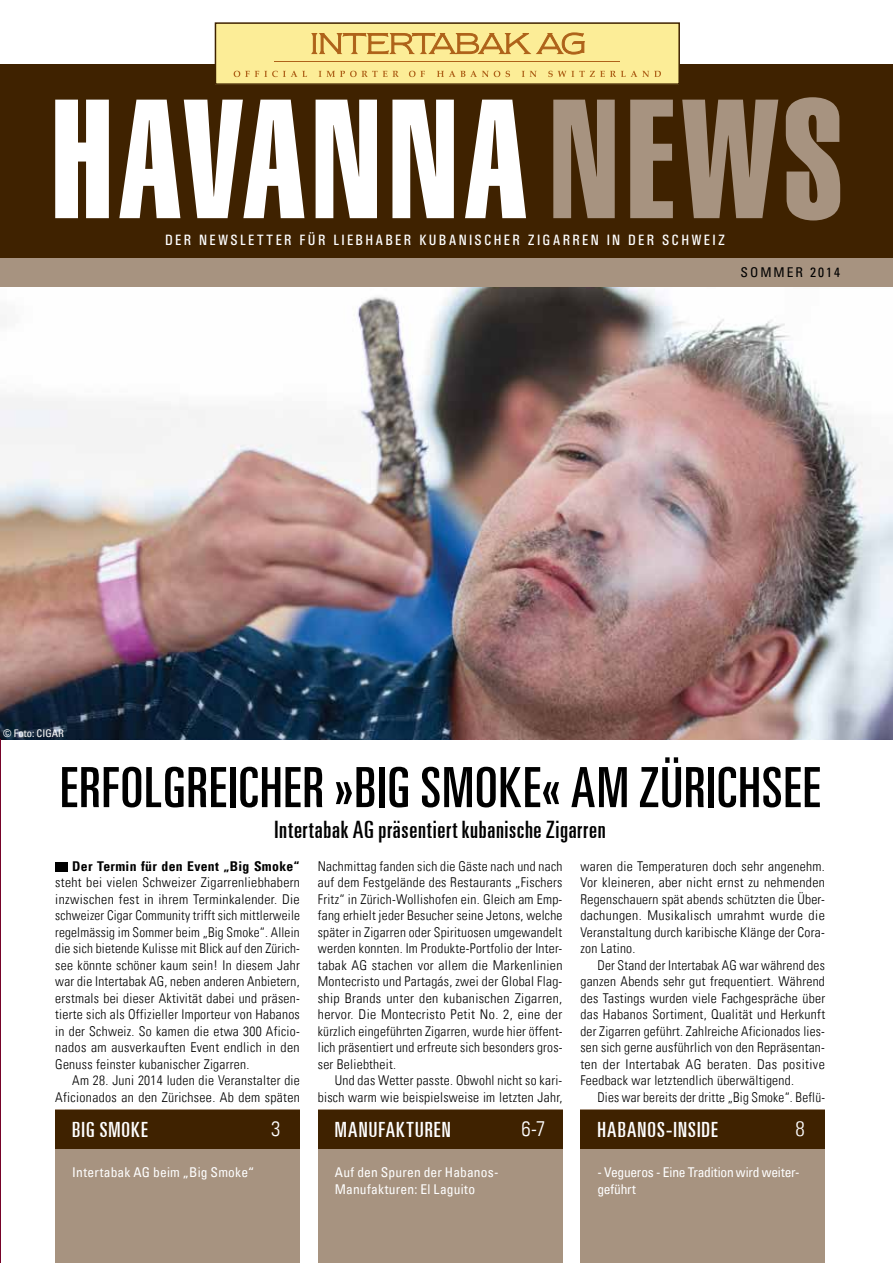
<style>
.page{position:relative;width:893px;height:1263px;background:#fff}
.page>*{position:absolute;margin:0;border:0;box-sizing:border-box;transform-origin:0 0}
.t1{font:166.5px "Helvetica Extra Compressed";letter-spacing:.05em;color:#fff}
.t2{font:ultra-condensed 55.5px "Univers LT";letter-spacing:.02em;color:#000}
.t3{font:ultra-condensed 24px "Univers LT";letter-spacing:.025em;color:#000}
.t4{font:ultra-condensed 21px "Univers LT";letter-spacing:.05em;color:#fff}
.t5{font:300 condensed 21px "Univers LT";color:#fff}
.t6{font:15px "Univers Condensed";letter-spacing:.15em;color:#fff}
.t7{font:300 condensed 13.5px/16.5px "Univers LT";letter-spacing:.02em;color:#000;text-align:justify}
.t8{font:condensed 13.5px/16.5px "Univers LT";letter-spacing:.01em;color:#fff}
.t9{font:condensed 13.5px/16.5px "Univers LT";letter-spacing:-.015em;color:#fff}
.t10{font:700 condensed 13.5px "Univers LT";letter-spacing:.02em;color:#000}
.t11{font:condensed 13.5px "Univers LT";letter-spacing:.15em;color:#000}
.t12{font:condensed 10.5px "Univers LT";color:#fff}
.s1{color:#a79380}
</style>
<div class="page">
<div style="left:55px;top:1110px;width:245px;height:153px;background:#a79380"></div>
<div style="left:318px;top:1110px;width:244px;height:153px;background:#a79380"></div>
<div style="left:55px;top:1110px;width:245px;height:38px;background:#3f2200"></div>
<div style="left:318px;top:1110px;width:244px;height:38px;background:#3f2200"></div>
<div style="left:580px;top:1110px;width:245px;height:153px;background:#a79380"></div>
<div style="left:580px;top:1110px;width:245px;height:38px;background:#3f2200"></div>
<img style="left:0;top:287px;width:893px;height:453px">
<div style="left:0;top:64px;width:893px;height:208px;background:#3f2200"></div>
<div style="left:0;top:258px;width:893px;height:29px;background:#a79380"></div>
<div style="left:215px;top:23px;width:464px;height:61px;background:#fced97"></div>
<div style="left:215px;top:22px;width:465px;height:63px;border:2px solid #3f2200"></div>
<svg style="left:537px;top:33px;width:47px;height:21px"></svg>
<svg style="left:312px;top:33px;width:218px;height:21px"></svg>
<hr style="left:274px;top:61px;width:346px;height:1px;background:#ae6219">
<svg style="left:234px;top:71px;width:73px;height:6px"></svg>
<svg style="left:319px;top:71px;width:2px;height:6px"></svg>
<svg style="left:327px;top:71px;width:60px;height:6px"></svg>
<svg style="left:393px;top:71px;width:6px;height:6px"></svg>
<svg style="left:437px;top:71px;width:63px;height:6px"></svg>
<svg style="left:506px;top:71px;width:4px;height:6px"></svg>
<svg style="left:522px;top:71px;width:15px;height:6px"></svg>
<svg style="left:548px;top:71px;width:113px;height:6px"></svg>
<svg style="left:409px;top:71px;width:16px;height:6px"></svg>
<div style="left:55px;top:862px;width:13px;height:10px;background:#000"></div>
<img style="left:0;top:741px;width:1px;height:521px">
<h1 class="t1" style="left:52px;top:59px;width:792px">HAVANNA<span class="s1">NEWS</span></h1>
<p class="t6" style="left:165px;top:231px;width:561px">DER NEWSLETTER FÜR LIEBHABER KUBANISCHER ZIGARREN IN DER SCHWEIZ</p>
<p class="t11" style="left:740px;top:263px;width:101px">SOMMER 2014</p>
<p class="t12" style="left:3px;top:726px;width:62px">© Foto: CIGAR</p>
<h2 class="t2" style="left:60px;top:756px;width:762px">ERFOLGREICHER »BIG SMOKE« AM ZÜRICHSEE</h2>
<h3 class="t3" style="left:274px;top:816px;width:333px">Intertabak AG präsentiert kubanische Zigarren</h3>
<p class="t10" style="left:72px;top:857px;width:229px">Der Termin für den Event „Big Smoke“</p>
<p class="t7" style="left:55px;top:874px;width:246px">steht bei vielen Schweizer Zigarrenliebhabern inzwischen fest in ihrem Terminkalender. Die schweizer Cigar Community trifft sich mittlerweile regelmässig im Sommer beim „Big Smoke“. Allein die sich bietende Kulisse mit Blick auf den Zürich&shy;see könnte schöner kaum sein! In diesem Jahr war die Intertabak AG, neben anderen Anbietern, erstmals bei dieser Aktivität dabei und präsen&shy;tierte sich als Offizieller Importeur von Habanos in der Schweiz. So kamen die etwa 300 Aficio&shy;nados am ausverkauften Event endlich in den Genuss feinster kubanischer Zigarren.</p>
<p class="t7" style="left:55px;top:1072px;width:246px;text-align:right">Am 28. Juni 2014 luden die Veranstalter die<br>Aficionados an den Zürichsee. Ab dem späten</p>
<p class="t7" style="left:318px;top:857px;width:246px">Nachmittag fanden sich die Gäste nach und nach auf dem Festgelände des Restaurants „Fischers Fritz“ in Zürich-Wollishofen ein. Gleich am Emp&shy;fang erhielt jeder Besucher seine Jetons, welche später in Zigarren oder Spirituosen umgewandelt werden konnten. Im Produkte-Portfolio der Inter&shy;tabak AG stachen vor allem die Markenlinien Montecristo und Partagás, zwei der Global Flag&shy;ship Brands unter den kubanischen Zigarren, hervor. Die Montecristo Petit No. 2, eine der kürzlich eingeführten Zigarren, wurde hier öffent&shy;lich präsentiert und erfreute sich besonders gros&shy;ser Beliebtheit.</p>
<p class="t7" style="left:318px;top:1072px;width:246px;text-align:right">Und das Wetter passte. Obwohl nicht so kari&shy;bisch warm wie beispielsweise im letzten Jahr,</p>
<p class="t7" style="left:580px;top:857px;width:246px">waren die Temperaturen doch sehr angenehm.<br>Vor kleineren, aber nicht ernst zu nehmenden Regenschauern spät abends schützten die Über&shy;dachungen. Musikalisch umrahmt wurde die Veranstaltung durch karibische Klänge der Cora&shy;zon Latino.</p>
<p class="t7" style="left:580px;top:956px;width:246px;text-indent:17px">Der Stand der Intertabak AG war während des ganzen Abends sehr gut frequentiert. Während des Tastings wurden viele Fachgespräche über das Habanos Sortiment, Qualität und Herkunft der Zigarren geführt. Zahlreiche Aficionados lies&shy;sen sich gerne ausführlich von den Repräsentan&shy;ten der Intertabak AG beraten. Das positive Feedback war letztendlich überwältigend.</p>
<p class="t7" style="left:597px;top:1088px;width:229px">Dies war bereits der dritte „Big Smoke“. Beflü-</p>
<h3 class="t5" style="left:271px;top:1116px;width:11px">3</h3>
<h3 class="t5" style="left:521px;top:1116px;width:25px">6-7</h3>
<h3 class="t5" style="left:795px;top:1116px;width:11px">8</h3>
<h3 class="t4" style="left:72px;top:1117px;width:77px">BIG SMOKE</h3>
<h3 class="t4" style="left:335px;top:1117px;width:117px">MANUFAKTUREN</h3>
<h3 class="t4" style="left:597px;top:1117px;width:122px">HABANOS-INSIDE</h3>
<p class="t8" style="left:72px;top:1164px;width:183px">Intertabak AG beim „Big Smoke“</p>
<p class="t8" style="left:335px;top:1164px;width:165px">Auf den Spuren der Habanos-<br>Manufakturen: El Laguito</p>
<p class="t9" style="left:597px;top:1164px;width:204px">- Vegueros - Eine Tradition wird weiter&shy;geführt</p>
</div>
